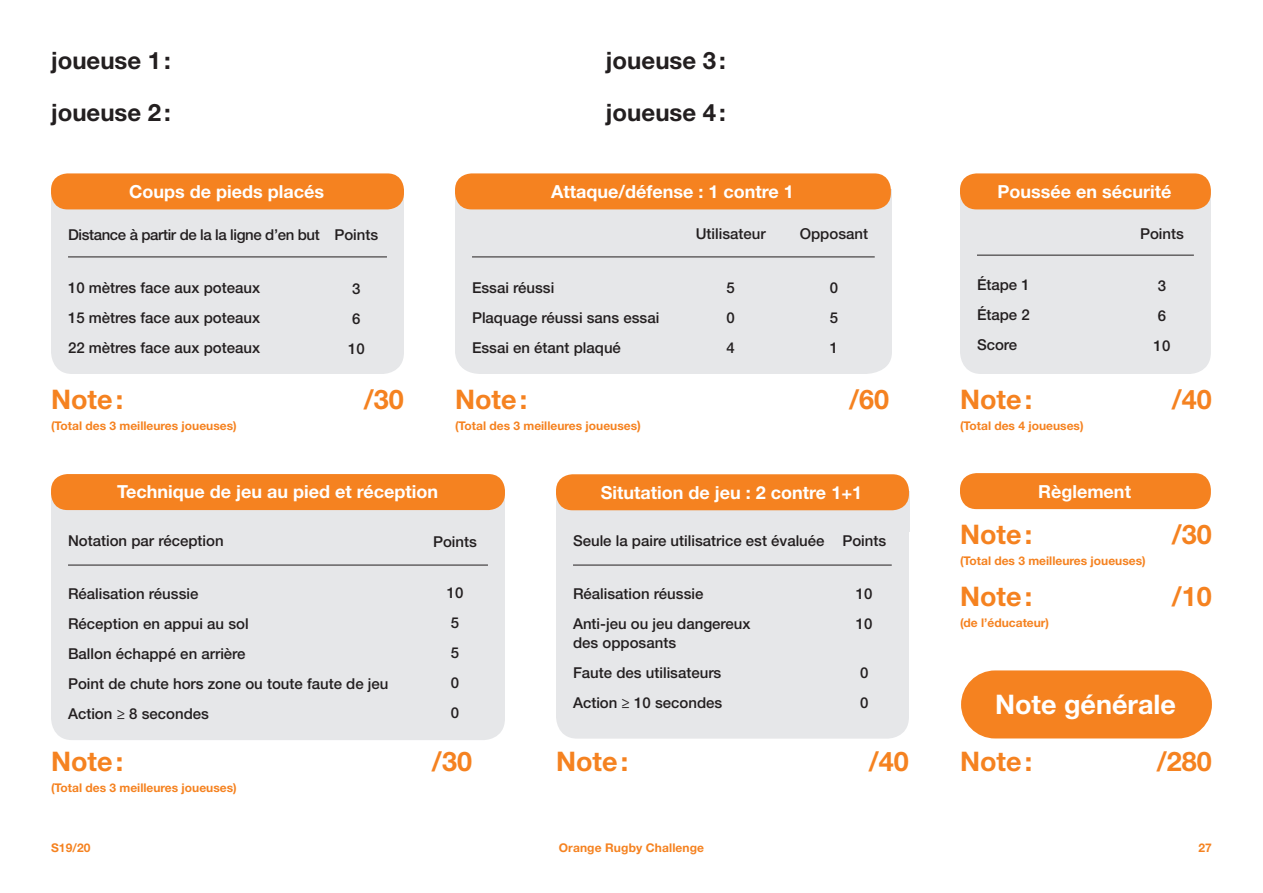
<style>
.page{position:relative;width:1263px;height:893px;background:#fff}
.page>*{position:absolute;margin:0;border:0;box-sizing:border-box;transform-origin:0 0}
.t1{font:700 27px "Helvetica Neue LT Std";color:#f58220}
.t2{font:700 27px "Helvetica Neue LT Std";color:#fff}
.t3{font:700 24px "Helvetica Neue LT Std";color:#231f20}
.t4{font:700 18px "Helvetica Neue LT Std";color:#fff}
.t5{font:500 15px "Helvetica Neue LT Std";color:#231f20}
.t6{font:500 15px "Helvetica Neue LT Std";letter-spacing:-.025em;color:#231f20}
.t7{font:700 12px "Helvetica Neue LT Std";color:#f58220}
.s1{font-size:12.75px}
</style>
<div class="page">
<svg style="left:51px;top:197px;width:353px;height:30px"></svg>
<svg style="left:455px;top:190px;width:437px;height:20px"></svg>
<svg style="left:556px;top:498px;width:353px;height:30px"></svg>
<svg style="left:960px;top:197px;width:251px;height:30px"></svg>
<div style="left:51px;top:210px;width:353px;height:164px;background:#e6e7e9;border-radius:21px"></div>
<hr style="left:68px;top:257px;width:319px;height:1px;background:#231f20">
<div style="left:556px;top:511px;width:353px;height:228px;background:#e6e7e9;border-radius:21px"></div>
<hr style="left:573px;top:565px;width:319px;height:1px;background:#231f20">
<div style="left:960px;top:210px;width:251px;height:164px;background:#e6e7e9;border-radius:21px"></div>
<hr style="left:977px;top:255px;width:217px;height:1px;background:#231f20">
<div style="left:455px;top:210px;width:437px;height:164px;background:#e6e7e9"></div>
<hr style="left:472px;top:257px;width:403px;height:1px;background:#231f20">
<div style="left:51px;top:173px;width:353px;height:36px;background:#f58220;border-radius:16px"></div>
<div style="left:556px;top:474px;width:353px;height:36px;background:#f58220;border-radius:16px"></div>
<div style="left:960px;top:173px;width:251px;height:36px;background:#f58220;border-radius:16px"></div>
<div style="left:960px;top:473px;width:251px;height:36px;background:#f58220;border-radius:16px"></div>
<div style="left:455px;top:173px;width:436px;height:36px;background:#f58220;border-radius:16px"></div>
<div style="left:51px;top:510px;width:454px;height:230px;background:#e6e7e9;border-radius:21px"></div>
<hr style="left:68px;top:565px;width:420px;height:1px;background:#231f20">
<div style="left:51px;top:474px;width:454px;height:36px;background:#f58220;border-radius:16px"></div>
<div style="left:961px;top:670px;width:251px;height:68px;background:#f58220;border-radius:34px"></div>
<p class="t3" style="left:51px;top:45px;width:121px">joueuse 1:</p>
<p class="t3" style="left:51px;top:98px;width:121px">joueuse 2:</p>
<p class="t3" style="left:606px;top:45px;width:121px">joueuse 3:</p>
<p class="t3" style="left:606px;top:98px;width:121px">joueuse 4:</p>
<p class="t4" style="left:129px;top:180px;width:196px">Coups de pieds placés</p>
<p class="t4" style="left:551px;top:180px;width:244px">Attaque/défense : 1 contre 1</p>
<p class="t4" style="left:997px;top:180px;width:176px">Poussée en sécurité</p>
<p class="t6" style="left:68px;top:226px;width:253px">Distance à partir de la la ligne d’en but</p>
<p class="t5" style="left:68px;top:278px;width:194px">10 mètres face aux poteaux</p>
<p class="t5" style="left:68px;top:308px;width:194px">15 mètres face aux poteaux</p>
<p class="t5" style="left:68px;top:338px;width:194px">22 mètres face aux poteaux</p>
<p class="t5" style="left:334px;top:226px;width:45px">Points</p>
<p class="t5" style="left:352px;top:280px;width:10px">3</p>
<p class="t5" style="left:352px;top:310px;width:10px">6</p>
<p class="t5" style="left:348px;top:340px;width:18px">10</p>
<p class="t5" style="left:472px;top:278px;width:84px">Essai réussi</p>
<p class="t5" style="left:472px;top:308px;width:189px">Plaquage réussi sans essai</p>
<p class="t5" style="left:472px;top:338px;width:150px">Essai en étant plaqué</p>
<p class="t5" style="left:696px;top:224px;width:72px">Utilisateur</p>
<p class="t5" style="left:727px;top:278px;width:10px">5</p>
<p class="t5" style="left:727px;top:308px;width:10px">0</p>
<p class="t5" style="left:727px;top:338px;width:10px">4</p>
<p class="t5" style="left:800px;top:224px;width:70px">Opposant</p>
<p class="t5" style="left:830px;top:278px;width:10px">0</p>
<p class="t5" style="left:830px;top:308px;width:10px">5</p>
<p class="t5" style="left:830px;top:338px;width:10px">1</p>
<p class="t5" style="left:977px;top:276px;width:54px">Étape 1</p>
<p class="t5" style="left:977px;top:306px;width:54px">Étape 2</p>
<p class="t5" style="left:977px;top:336px;width:42px">Score</p>
<p class="t5" style="left:1140px;top:224px;width:45px">Points</p>
<p class="t5" style="left:1158px;top:277px;width:10px">3</p>
<p class="t5" style="left:1158px;top:307px;width:10px">6</p>
<p class="t5" style="left:1154px;top:337px;width:18px">10</p>
<p class="t1" style="left:51px;top:383px;width:74px">Note:</p>
<p class="t7" style="left:51px;top:418px;width:187px">(Total des 3 meilleures joueuses)</p>
<p class="t1" style="left:364px;top:383px;width:42px">/30</p>
<p class="t1" style="left:455px;top:383px;width:74px">Note:</p>
<p class="t7" style="left:455px;top:418px;width:187px">(Total des 3 meilleures joueuses<span class="s1">)</span></p>
<p class="t1" style="left:849px;top:383px;width:42px">/60</p>
<p class="t1" style="left:960px;top:383px;width:74px">Note:</p>
<p class="t7" style="left:960px;top:418px;width:125px">(Total des 4 joueuses)</p>
<p class="t1" style="left:1172px;top:383px;width:42px">/40</p>
<p class="t4" style="left:117px;top:481px;width:322px">Technique de jeu au pied et réception</p>
<p class="t4" style="left:601px;top:481px;width:263px">Situtation de jeu : 2 contre 1+1</p>
<p class="t4" style="left:1038px;top:480px;width:94px">Règlement</p>
<p class="t5" style="left:68px;top:532px;width:157px">Notation par réception</p>
<p class="t5" style="left:68px;top:584px;width:132px">Réalisation réussie</p>
<p class="t5" style="left:68px;top:614px;width:182px">Réception en appui au sol</p>
<p class="t5" style="left:68px;top:644px;width:179px">Ballon échappé en arrière</p>
<p class="t5" style="left:68px;top:674px;width:322px">Point de chute hors zone ou toute faute de jeu</p>
<p class="t5" style="left:68px;top:704px;width:142px">Action ≥ 8 secondes</p>
<p class="t5" style="left:433px;top:533px;width:45px">Points</p>
<p class="t5" style="left:447px;top:584px;width:18px">10</p>
<p class="t5" style="left:451px;top:614px;width:10px">5</p>
<p class="t5" style="left:451px;top:644px;width:10px">5</p>
<p class="t5" style="left:451px;top:674px;width:10px">0</p>
<p class="t5" style="left:451px;top:704px;width:10px">0</p>
<p class="t5" style="left:573px;top:532px;width:253px">Seule la paire utilisatrice est évaluée</p>
<p class="t5" style="left:573px;top:584px;width:132px">Réalisation réussie</p>
<p class="t5" style="left:573px;top:614px;width:179px">Anti-jeu ou jeu dangereux</p>
<p class="t5" style="left:573px;top:634px;width:105px">des opposants</p>
<p class="t5" style="left:573px;top:664px;width:150px">Faute des utilisateurs</p>
<p class="t5" style="left:573px;top:694px;width:151px">Action ≥ 10 secondes</p>
<p class="t5" style="left:842px;top:532px;width:45px">Points</p>
<p class="t5" style="left:856px;top:584px;width:18px">10</p>
<p class="t5" style="left:856px;top:614px;width:18px">10</p>
<p class="t5" style="left:860px;top:664px;width:10px">0</p>
<p class="t5" style="left:860px;top:694px;width:10px">0</p>
<p class="t1" style="left:960px;top:517px;width:74px">Note:</p>
<p class="t7" style="left:960px;top:553px;width:187px">(Total des 3 meilleures joueuses)</p>
<p class="t1" style="left:960px;top:579px;width:74px">Note:</p>
<p class="t7" style="left:960px;top:615px;width:91px">(de l’éducateur)</p>
<p class="t1" style="left:1172px;top:517px;width:42px">/30</p>
<p class="t1" style="left:1172px;top:579px;width:42px">/10</p>
<p class="t2" style="left:995px;top:688px;width:182px">Note générale</p>
<p class="t1" style="left:51px;top:745px;width:74px">Note:</p>
<p class="t7" style="left:51px;top:781px;width:187px">(Total des 3 meilleures joueuses)</p>
<p class="t1" style="left:432px;top:745px;width:42px">/30</p>
<p class="t1" style="left:556px;top:745px;width:74px">Note:</p>
<p class="t1" style="left:869px;top:745px;width:42px">/40</p>
<p class="t1" style="left:960px;top:745px;width:74px">Note:</p>
<p class="t1" style="left:1157px;top:745px;width:57px">/280</p>
<p class="t7" style="left:51px;top:840px;width:41px">S19/20</p>
<p class="t7" style="left:559px;top:840px;width:147px">Orange Rugby Challenge</p>
<p class="t7" style="left:1198px;top:840px;width:15px">27</p>
</div>
